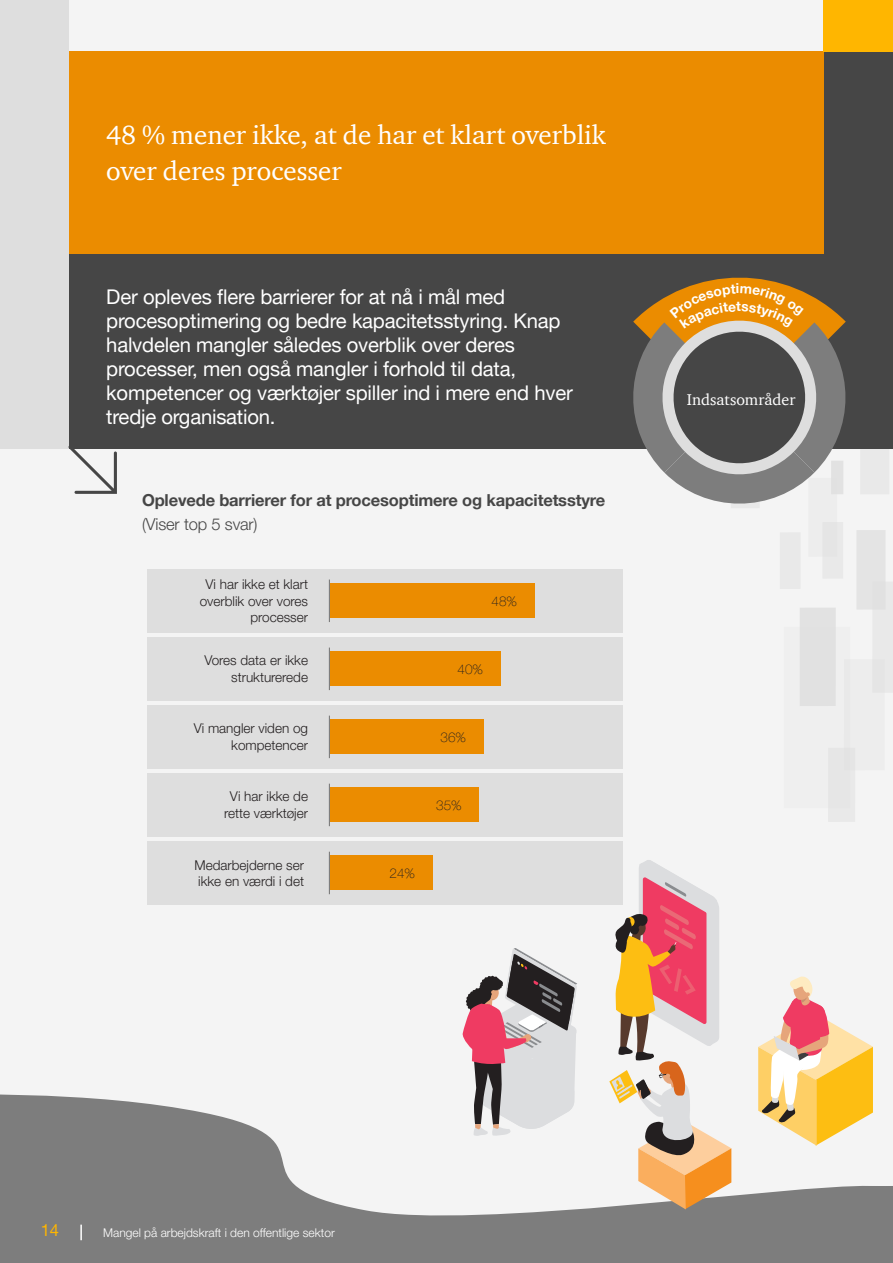
<style>
.page{position:relative;width:893px;height:1263px;background:#fff}
.page>*{position:absolute;margin:0;border:0;box-sizing:border-box;transform-origin:0 0}
.Rubrik{font:27px/36px "ITC Charter Com";color:#fff}
.Rubrik-2{font:20.25px/24px "Helvetica Neue LT Pro";letter-spacing:-.01em;color:#fff}
.Rubrik-3{font:700 16.5px "Helvetica Neue LT Pro";letter-spacing:-.01em;color:#464646}
.Rubrik-4{font:300 16.5px "Helvetica Neue LT Pro";letter-spacing:-.01em;color:#464646}
.t1{font:16.5px "Helvetica Neue LT Pro";color:#ffb600}
.t2{font:15.9px "ITC Charter Com";color:#fff}
.t3{font:700 13.65px "Helvetica Neue LT Pro";color:#fff}
.t4{font:300 13.5px/16.5px "Helvetica Neue LT Pro";color:#231f20;text-align:right}
.t5{font:100 13.5px "Helvetica Neue LT Pro";color:#231f20}
.t6{font:300 12px "Helvetica Neue LT Pro";color:#fff}
</style>
<div class="page">
<div style="left:0;top:406px;width:893px;height:823px;background:#f4f4f4"></div>
<div style="left:784px;top:627px;width:66px;height:181px;background:#efefef"></div>
<div style="left:808px;top:478px;width:29px;height:79px;background:#ededed"></div>
<div style="left:860px;top:415px;width:29px;height:79px;background:#e9e9e9"></div>
<div style="left:856px;top:530px;width:29px;height:80px;background:#dedede"></div>
<div style="left:872px;top:581px;width:21px;height:112px;background:#e9e9e9"></div>
<div style="left:844px;top:659px;width:41px;height:111px;background:#ededed"></div>
<div style="left:828px;top:748px;width:27px;height:74px;background:#e6e6e6"></div>
<div style="left:800px;top:608px;width:36px;height:98px;background:#dedede"></div>
<div style="left:822px;top:522px;width:21px;height:57px;background:#e9e9e9"></div>
<div style="left:780px;top:532px;width:20px;height:57px;background:#e9e9e9"></div>
<div style="left:57px;top:0;width:767px;height:106px;background:#f4f4f4"></div>
<div style="left:64px;top:51px;width:829px;height:398px;background:#464646"></div>
<div style="left:67px;top:51px;width:757px;height:203px;background:#eb8c00"></div>
<div style="left:0;top:0;width:68px;height:449px;background:#dedede"></div>
<svg style="left:0;top:1094px;width:893px;height:169px;fill:#7d7d7d"></svg>
<svg style="left:68px;top:445px;width:49px;height:49px"></svg>
<div style="left:824px;top:0;width:69px;height:51px;background:#ffb600"></div>
<div style="left:147px;top:569px;width:476px;height:64px;background:#dedede"></div>
<div style="left:330px;top:584px;width:204px;height:34px;background:#eb8c00"></div>
<div style="left:147px;top:637px;width:476px;height:64px;background:#dedede"></div>
<div style="left:330px;top:652px;width:170px;height:34px;background:#eb8c00"></div>
<div style="left:147px;top:773px;width:476px;height:64px;background:#dedede"></div>
<div style="left:330px;top:788px;width:149px;height:34px;background:#eb8c00"></div>
<div style="left:147px;top:841px;width:476px;height:64px;background:#dedede"></div>
<div style="left:330px;top:856px;width:102px;height:34px;background:#eb8c00"></div>
<div style="left:147px;top:705px;width:476px;height:64px;background:#dedede"></div>
<div style="left:330px;top:720px;width:153px;height:34px;background:#eb8c00"></div>
<hr style="left:329px;top:852px;width:1px;height:42px;background:#7d7d7d">
<hr style="left:329px;top:784px;width:1px;height:42px;background:#7d7d7d">
<hr style="left:329px;top:716px;width:1px;height:42px;background:#7d7d7d">
<hr style="left:329px;top:647px;width:1px;height:43px;background:#7d7d7d">
<hr style="left:329px;top:579px;width:1px;height:43px;background:#7d7d7d">
<svg style="left:758px;top:976px;width:115px;height:170px"></svg>
<svg style="left:461px;top:948px;width:116px;height:188px"></svg>
<svg style="left:609px;top:860px;width:122px;height:349px"></svg>
<svg style="left:80px;top:1224px;width:2px;height:16px"></svg>
<svg style="left:633px;top:277px;width:213px;height:231px"></svg>
<p class="Rubrik" style="left:106px;top:117px;width:501px">48 % mener ikke, at de har et klart overblik over deres processer</p>
<p class="Rubrik-2" style="left:106px;top:284px;width:468px">Der opleves flere barrierer for at nå i mål med procesoptimering og bedre kapacitetsstyring. Knap halvdelen mangler således overblik over deres processer, men også mangler i forhold til data, kompetencer og værktøjer spiller ind i mere end hver tredje organisation.</p>
<p class="Rubrik-3" style="left:142px;top:490px;width:465px">Oplevede barrierer for at procesoptimere og kapacitetsstyre</p>
<p class="Rubrik-4" style="left:142px;top:514px;width:117px">(Viser top 5 svar)</p>
<p class="t4" style="left:200px;top:576px;width:110px">Vi har ikke et klart overblik over vores processer</p>
<p class="t5" style="left:492px;top:593px;width:27px">48%</p>
<p class="t4" style="left:204px;top:652px;width:105px">Vores data er ikke strukturerede</p>
<p class="t5" style="left:458px;top:661px;width:27px">40%</p>
<p class="t4" style="left:194px;top:720px;width:116px">Vi mangler viden og kompetencer</p>
<p class="t5" style="left:441px;top:729px;width:27px">36%</p>
<p class="t4" style="left:224px;top:788px;width:86px;text-align:center">Vi har ikke de rette værktøjer</p>
<p class="t5" style="left:436px;top:797px;width:27px">35%</p>
<p class="t4" style="left:194px;top:856px;width:111px;text-align:left">Medarbejderne ser ikke en værdi i det</p>
<p class="t5" style="left:389px;top:865px;width:27px">24%</p>
<p class="t3" style="left:736px;top:298px;width:6px">t</p>
<p class="t2" style="left:687px;top:390px;width:110px">Indsatsområder</p>
<p class="t1" style="left:41px;top:1220px;width:20px">14</p>
<p class="t6" style="left:103px;top:1225px;width:233px">Mangel på arbejdskraft i den offentlige sektor</p>
</div>
